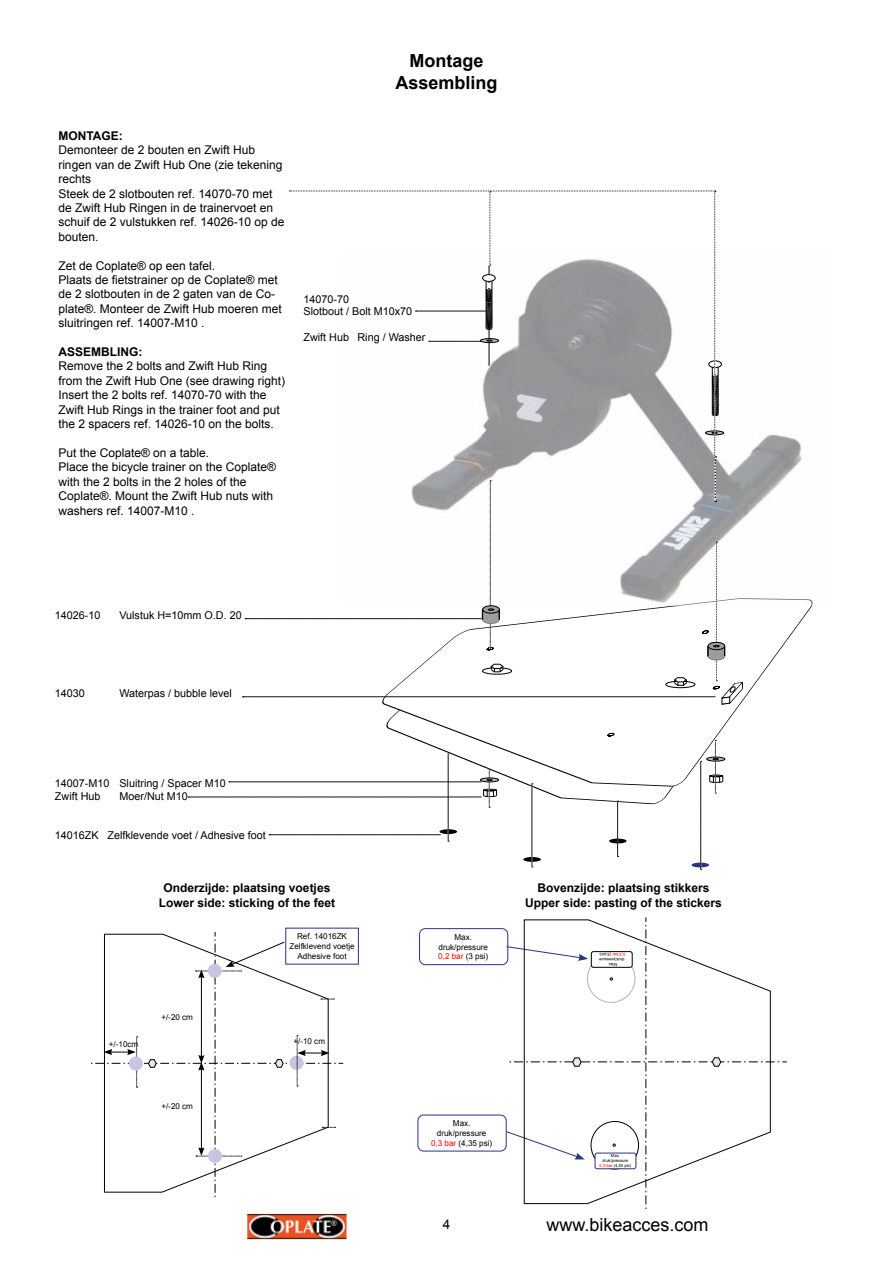
<style>
.page{position:relative;width:893px;height:1263px;background:#fff}
.page>*{position:absolute;margin:0;border:0;box-sizing:border-box;transform-origin:0 0}
.t1{font:18px "Arial";color:#000}
.t2{font:700 18px/21.6px "Arial";color:#000;text-align:center}
.t3{font:13.5px "Arial";color:#000}
.t4{font:12px/14.4px "Arial";color:#000}
.t5{font:700 12px "Arial";color:#000}
.t6{font:10.8px/12.9px "Arial";color:#000}
.t7{font:8.1px/9.8px "Arial";color:#000;text-align:center}
.t8{font:4.2px/4.9px "Arial";color:#000;text-align:center}
.s1{color:#f00}
</style>
<div class="page">
<svg style="left:383px;top:605px;width:429px;height:182px"></svg>
<img style="left:247px;top:1213px;width:100px;height:26px">
<svg style="left:605px;top:732px;width:11px;height:5px"></svg>
<svg style="left:691px;top:863px;width:18px;height:4px"></svg>
<svg style="left:700px;top:761px;width:2px;height:109px"></svg>
<div style="left:609px;top:838px;width:18px;height:5px;background:#000;border-radius:50%"></div>
<svg style="left:617px;top:801px;width:2px;height:56px"></svg>
<svg style="left:523px;top:857px;width:18px;height:5px"></svg>
<svg style="left:532px;top:783px;width:1px;height:85px"></svg>
<div style="left:419px;top:928px;width:89px;height:37px;border:1px solid #283583;border-radius:6px"></div>
<div style="left:285px;top:928px;width:74px;height:36px;border:1px solid #283583"></div>
<svg style="left:91px;top:932px;width:252px;height:265px"></svg>
<svg style="left:505px;top:917px;width:282px;height:292px"></svg>
<div style="left:591px;top:1121px;width:48px;height:48px;border:1px solid #000;border-radius:50%"></div>
<div style="left:595px;top:1153px;width:41px;height:16px;background:#fff;border-radius:2px"></div>
<div style="left:595px;top:1153px;width:41px;height:16px;border:1px solid #283583;border-radius:2px"></div>
<img style="left:743px;top:434px;width:70px;height:171px">
<div style="left:418px;top:1115px;width:88px;height:36px;border:1px solid #283583;border-radius:6px"></div>
<div style="left:707px;top:757px;width:18px;height:4px;border:1px solid #000;border-radius:50%"></div>
<svg style="left:708px;top:740px;width:16px;height:54px"></svg>
<div style="left:480px;top:778px;width:19px;height:4px;border:1px solid #000;border-radius:50%"></div>
<svg style="left:188px;top:752px;width:310px;height:90px"></svg>
<svg style="left:243px;top:191px;width:500px;height:513px"></svg>
<p class="t5" style="left:58px;top:128px;width:66px">MONTAGE:</p>
<p class="t4" style="left:58px;top:143px;width:228px">Demonteer de 2 bouten en Zwift Hub ringen van de Zwift Hub One (zie tekening rechts<br>Steek de 2 slotbouten ref. 14070-70 met de Zwift Hub Ringen in de trainervoet en schuif de 2 vulstukken ref. 14026-10 op de bouten.</p>
<p class="t4" style="left:58px;top:258px;width:225px">Zet de Coplate® op een tafel.<br>Plaats de fietstrainer op de Coplate® met de 2 slotbouten in de 2 gaten van de Co&shy;plate®. Monteer de Zwift Hub moeren met sluitringen ref. 14007-M10 .</p>
<p class="t5" style="left:58px;top:344px;width:85px">ASSEMBLING:</p>
<p class="t4" style="left:58px;top:359px;width:228px">Remove the 2 bolts and Zwift Hub Ring from the Zwift Hub One (see drawing right)<br>Insert the 2 bolts ref. 14070-70 with the Zwift Hub Rings in the trainer foot and put the 2 spacers ref. 14026-10 on the bolts.</p>
<p class="t4" style="left:58px;top:446px;width:219px">Put the Coplate® on a table.<br>Place the bicycle trainer on the Coplate® with the 2 bolts in the 2 holes of the Coplate®. Mount the Zwift Hub nuts with washers ref. 14007-M10 .</p>
<h1 class="t2" style="left:395px;top:51px;width:104px">Montage<br>Assembling</h1>
<p class="t6" style="left:303px;top:292px;width:110px">14070-70<br>Slotbout / Bolt M10x70</p>
<p class="t6" style="left:303px;top:331px;width:124px">Zwift Hub Ring / Washer</p>
<p class="t6" style="left:55px;top:609px;width:47px">14026-10</p>
<p class="t6" style="left:119px;top:609px;width:124px">Vulstuk H=10mm O.D. 20</p>
<p class="t6" style="left:55px;top:686px;width:32px">14030</p>
<p class="t6" style="left:119px;top:686px;width:114px">Waterpas / bubble level</p>
<p class="t6" style="left:55px;top:777px;width:172px">14007-M10 Sluitring / Spacer M10<br>Zwift Hub</p>
<p class="t6" style="left:119px;top:790px;width:70px">Moer/Nut M10</p>
<p class="t6" style="left:55px;top:829px;width:212px">14016ZK Zelfklevende voet / Adhesive foot</p>
<p class="t5" style="left:164px;top:880px;width:168px">Onderzijde: plaatsing voetjes</p>
<p class="t5" style="left:537px;top:880px;width:174px">Bovenzijde: plaatsing stikkers</p>
<p class="t5" style="left:159px;top:894px;width:178px">Lower side: sticking of the feet</p>
<p class="t5" style="left:525px;top:894px;width:198px">Upper side: pasting of the stickers</p>
<p class="t7" style="left:161px;top:1012px;width:33px">+/-20 cm</p>
<p class="t7" style="left:289px;top:932px;width:67px">Ref. 14016ZK<br>Zelfklevend voetje<br>Adhesive foot</p>
<p class="t7" style="left:109px;top:1039px;width:31px">+/-10cm</p>
<p class="t7" style="left:293px;top:1036px;width:33px">+/-10 cm</p>
<p class="t7" style="left:161px;top:1102px;width:33px">+/-20 cm</p>
<p class="t7" style="left:438px;top:932px;width:51px">Max. druk/pressure<br><span class="s1">0,2 bar</span> (3 psi)</p>
<p class="t7" style="left:431px;top:1119px;width:63px">Max. druk/pressure<br><span class="s1">0,3 bar</span> (4,35 psi)</p>
<p class="t8" style="left:625px;top:967px;width:28px;rotate:-180deg">Max. druk/pressure<br><span class="s1">0,2 bar</span> (3 psi)</p>
<p class="t8" style="left:600px;top:1153px;width:33px">Max. druk/pressure<br><span class="s1">0,3 bar</span> (4,35 psi)</p>
<p class="t3" style="left:443px;top:1215px;width:9px">4</p>
<h1 class="t1" style="left:546px;top:1213px;width:164px">www.bikeacces.com</h1>
</div>
